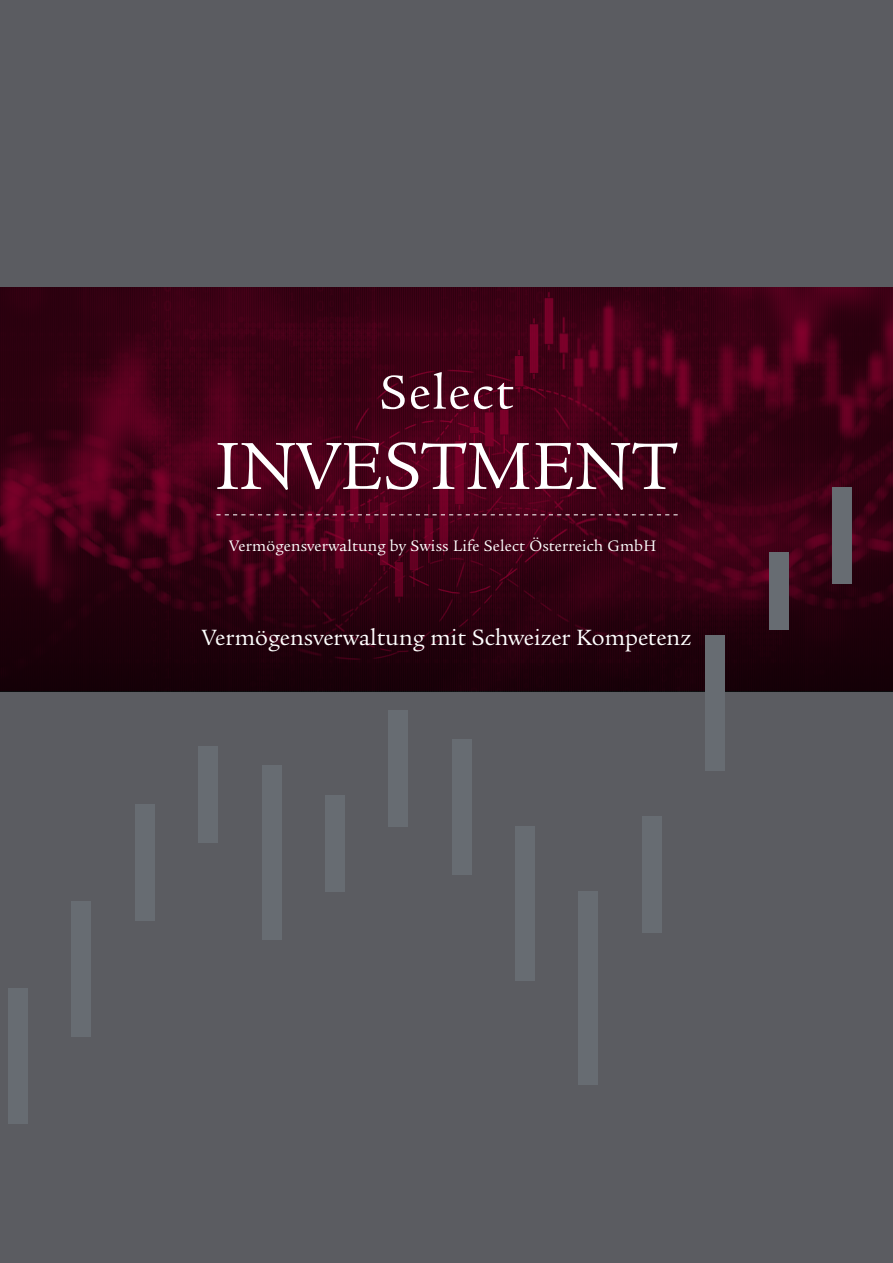
<style>
.page{position:relative;width:893px;height:1263px;background:#5b5c61}
.page>*{position:absolute;margin:0;border:0;box-sizing:border-box;transform-origin:0 0}
.t1{font:72.3px "Legacy Serif ITC Pro";color:#fff}
.t2{font:51.75px "Legacy Serif ITC Pro";letter-spacing:.03em;color:#fff}
.t3{font:24px "Legacy Serif ITC Pro";color:#fff}
.t4{font:16.5px "Legacy Serif ITC Pro";letter-spacing:.01em;color:#fff}
</style>
<div class="page">
<svg style="left:0;top:287px;width:893px;height:404px;background:#390013"></svg>
<svg style="left:216px;top:514px;width:462px;height:1px"></svg>
<div style="left:72px;top:901px;width:19px;height:136px;background:#676c72"></div>
<div style="left:8px;top:988px;width:20px;height:135px;background:#676c72"></div>
<div style="left:135px;top:804px;width:19px;height:117px;background:#676c72"></div>
<div style="left:198px;top:746px;width:20px;height:97px;background:#676c72"></div>
<div style="left:262px;top:765px;width:19px;height:175px;background:#676c72"></div>
<div style="left:325px;top:795px;width:20px;height:96px;background:#676c72"></div>
<div style="left:389px;top:710px;width:19px;height:116px;background:#676c72"></div>
<div style="left:452px;top:739px;width:19px;height:135px;background:#676c72"></div>
<div style="left:515px;top:826px;width:20px;height:155px;background:#676c72"></div>
<div style="left:579px;top:892px;width:19px;height:193px;background:#676c72"></div>
<div style="left:642px;top:817px;width:19px;height:116px;background:#676c72"></div>
<div style="left:706px;top:635px;width:19px;height:135px;background:#676c72"></div>
<div style="left:769px;top:553px;width:19px;height:77px;background:#676c72"></div>
<div style="left:832px;top:487px;width:20px;height:97px;background:#676c72"></div>
<p class="t2" style="left:379px;top:361px;width:135px">Select</p>
<p class="t1" style="left:216px;top:422px;width:463px">INVESTMENT</p>
<p class="t4" style="left:229px;top:536px;width:429px">Vermögensverwaltung by Swiss Life Select Österreich GmbH</p>
<p class="t3" style="left:202px;top:623px;width:491px">Vermögensverwaltung mit Schweizer Kompetenz</p>
</div>
